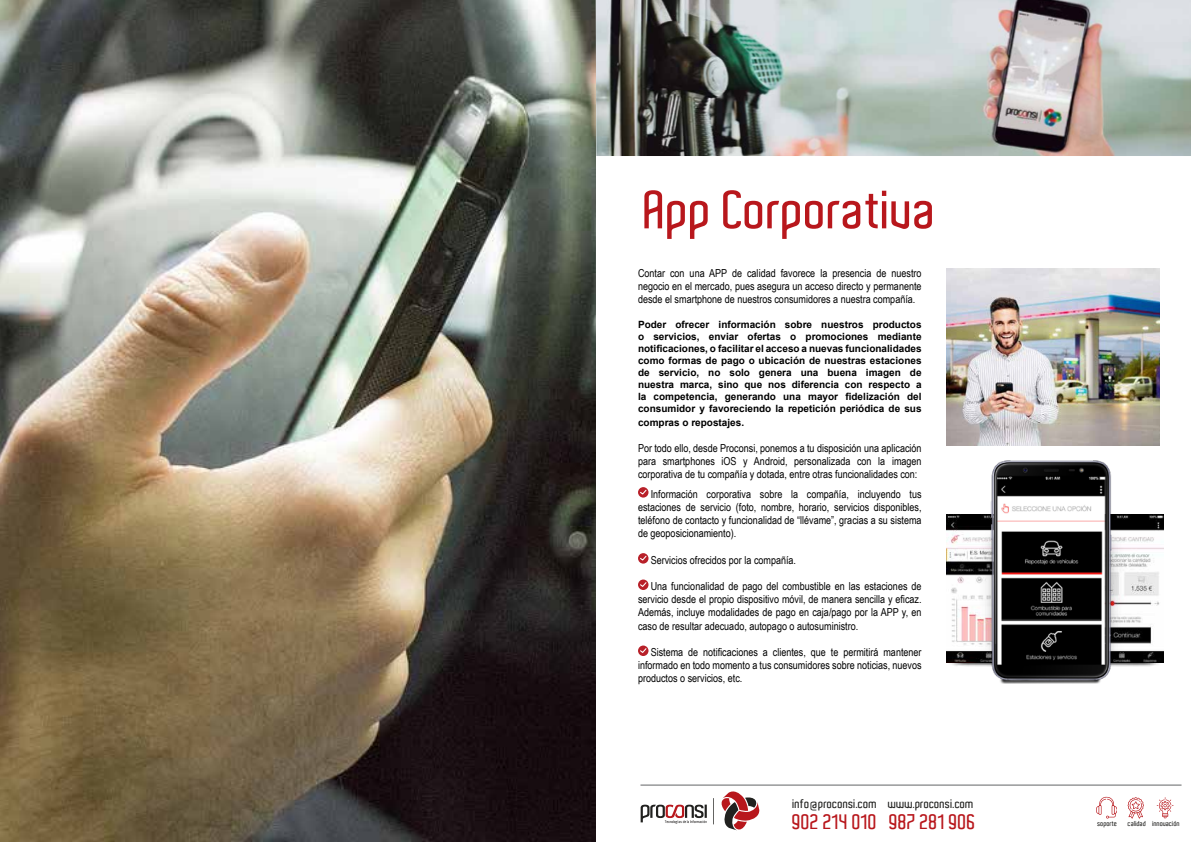
<style>
.page{position:relative;width:1191px;height:842px;background:#fff}
.page>*{position:absolute;margin:0;border:0;box-sizing:border-box;transform-origin:0 0}
.t1{font:600 52px "Aldo";color:#b8171c}
.t2{font:600 20.3px "Aldo";color:#b8171c}
.t3{font:600 12px "Aldo";color:#21211f}
.t4{font:11px/13.2px "Arial Narrow";color:#000;text-align:justify}
.t5{font:700 10px/12px "Arial";color:#000;text-align:justify}
.t6{font:600 7px "Aldo";color:#21211f}
.t7{font:600 3.9px "Aldo";color:#211f1f}
</style>
<div class="page">
<img style="left:0;top:0;width:595px;height:841px">
<div style="left:638px;top:487px;width:10px;height:11px;background:#b82029;border-radius:50%"></div>
<svg style="left:640px;top:489px;width:7px;height:6px"></svg>
<div style="left:638px;top:553px;width:10px;height:11px;background:#b82029;border-radius:50%"></div>
<svg style="left:640px;top:555px;width:7px;height:6px"></svg>
<svg style="left:638px;top:579px;width:10px;height:11px"></svg>
<svg style="left:639px;top:581px;width:8px;height:7px"></svg>
<svg style="left:638px;top:645px;width:10px;height:11px"></svg>
<svg style="left:639px;top:647px;width:8px;height:7px"></svg>
<svg style="left:640px;top:805px;width:67px;height:17px"></svg>
<svg style="left:713px;top:798px;width:1px;height:26px"></svg>
<svg style="left:721px;top:791px;width:38px;height:39px"></svg>
<hr style="left:640px;top:785px;width:541px;height:1px;background:#636466">
<svg style="left:1156px;top:797px;width:17px;height:21px"></svg>
<svg style="left:1127px;top:797px;width:16px;height:22px"></svg>
<svg style="left:1096px;top:797px;width:20px;height:22px"></svg>
<img style="left:595px;top:0;width:596px;height:156px">
<img style="left:1150px;top:663px;width:9px;height:3px">
<img style="left:946px;top:514px;width:43px;height:149px">
<img style="left:1120px;top:514px;width:43px;height:149px">
<img style="left:952px;top:521px;width:37px;height:146px">
<img style="left:1120px;top:521px;width:30px;height:146px">
<img style="left:989px;top:460px;width:131px;height:224px">
<img style="left:946px;top:269px;width:213px;height:176px">
<h1 class="t1" style="left:644px;top:181px;width:294px">App Corporativa</h1>
<p class="t4" style="left:638px;top:266px;width:285px">Contar con una APP de calidad favorece la presencia de nuestro negocio en el mercado, pues asegura un acceso directo y permanente desde el smartphone de nuestros consumidores a nuestra compañía.</p>
<p class="t5" style="left:638px;top:319px;width:285px">Poder ofrecer información sobre nuestros productos o servicios, enviar ofertas o promociones mediante notificaciones, o facilitar el acceso a nuevas funcionalidades como formas de pago o ubicación de nuestras estaciones de servicio, no solo genera una buena imagen de nuestra marca, sino que nos diferencia con respecto a la competencia, generando una mayor fidelización del consumidor y favoreciendo la repetición periódica de sus</p>
<p class="t5" style="left:638px;top:416px;width:108px">compras o repostajes.</p>
<p class="t4" style="left:638px;top:441px;width:285px">Por todo ello, desde Proconsi, ponemos a tu disposición una aplicación para smartphones iOS y Android, personalizada con la imagen corporativa de tu compañía y dotada, entre otras funcionalidades con:</p>
<p class="t4" style="left:638px;top:487px;width:285px;text-indent:13px">Información corporativa sobre la compañía, incluyendo tus estaciones de servicio (foto, nombre, horario, servicios disponibles, teléfono de contacto y funcionalidad de “llévame”, gracias a su sistema de geoposicionamiento).</p>
<p class="t4" style="left:650px;top:553px;width:147px">Servicios ofrecidos por la compañía.</p>
<p class="t4" style="left:638px;top:579px;width:285px;text-indent:13px">Una funcionalidad de pago del combustible en las estaciones de servicio desde el propio dispositivo móvil, de manera sencilla y eficaz.<br>Además, incluye modalidades de pago en caja/pago por la APP y, en caso de resultar adecuado, autopago o autosuministro.</p>
<p class="t4" style="left:638px;top:645px;width:285px;text-indent:13px">Sistema de notificaciones a clientes, que te permitirá mantener informado en todo momento a tus consumidores sobre noticias, nuevos productos o servicios, etc.</p>
<p class="t7" style="left:665px;top:819px;width:43px">Tecnologías de la Información</p>
<p class="t3" style="left:792px;top:797px;width:86px">info@proconsi.com</p>
<h2 class="t2" style="left:792px;top:810px;width:185px">902 214 010 987 281 906</h2>
<p class="t3" style="left:888px;top:797px;width:87px">www.proconsi.com</p>
<p class="t6" style="left:1097px;top:820px;width:21px">soporte</p>
<p class="t6" style="left:1128px;top:820px;width:53px">calidad innovación</p>
</div>
